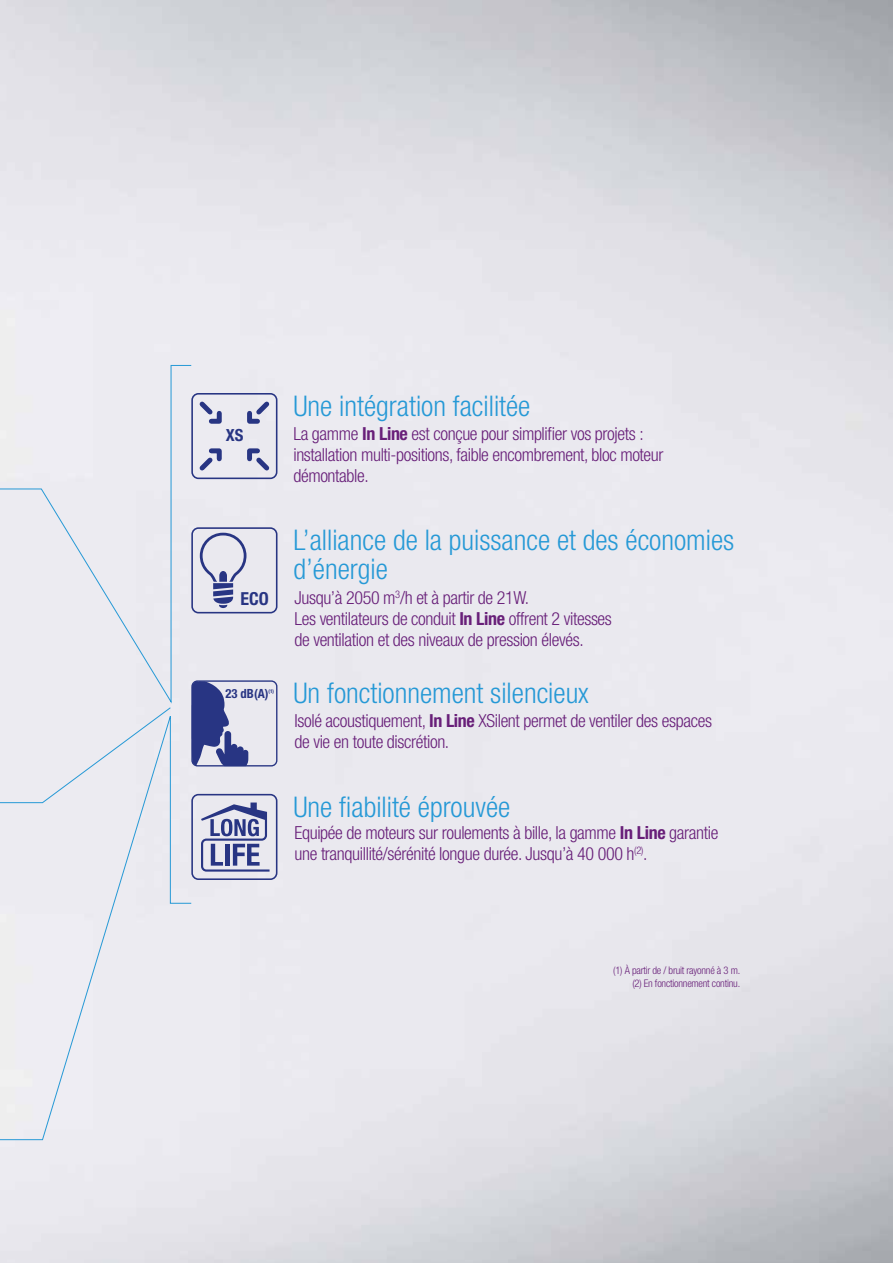
<style>
.page{position:relative;width:893px;height:1263px;background:#fff}
.page>*{position:absolute;margin:0;border:0;box-sizing:border-box;transform-origin:0 0}
.t1{font:300 condensed 28.5px/28.5px "Helvetica Neue";color:#2699d6}
.t2{font:300 condensed 18px/21px "Helvetica Neue";letter-spacing:-.02em;color:#681f79}
.t3{font:700 condensed 18px "Helvetica Neue";color:#283583}
.t4{font:700 condensed 16.8px "Helvetica Neue";color:#283583}
.t5{font:700 condensed 12.6px "Helvetica Neue";color:#283583}
.t6{font:300 condensed 10.5px/13.5px "Helvetica Neue";letter-spacing:-.02em;color:#681f79;text-align:right}
.t7{font:700 condensed 5.25px "Helvetica Neue";color:#283583}
.s1{font-weight:700}
</style>
<div class="page">
<img style="left:0;top:0;width:893px;height:1263px">
<div style="left:0;top:365px;width:192px;height:339px;background:#ecebf1"></div>
<div style="left:0;top:711px;width:192px;height:429px;background:#ecebf1"></div>
<div style="left:0;top:707px;width:171px;height:96px;background:#ecebf1"></div>
<div style="left:191px;top:527px;width:86px;height:86px;border:2px solid #283583;border-radius:6px"></div>
<svg style="left:200px;top:533px;width:46px;height:75px;background:#bfc1d7"></svg>
<div style="left:191px;top:794px;width:86px;height:86px;border:2px solid #283583;border-radius:6px"></div>
<svg style="left:201px;top:802px;width:69px;height:70px;background:#a1a6c6"></svg>
<div style="left:191px;top:393px;width:86px;height:86px;border:2px solid #283583;border-radius:6px"></div>
<svg style="left:195px;top:397px;width:79px;height:78px;background:#d5d6e4"></svg>
<div style="left:191px;top:680px;width:86px;height:86px;border:1px solid #283583;border-radius:5px"></div>
<svg style="left:191px;top:681px;width:57px;height:85px;background:#777eaf"></svg>
<p class="t4" style="left:226px;top:424px;width:19px">XS</p>
<p class="t3" style="left:240px;top:588px;width:30px">ECO</p>
<p class="t5" style="left:225px;top:686px;width:45px">23 dB(A)</p>
<p class="t7" style="left:269px;top:688px;width:7px">(1)</p>
<h1 class="t1" style="left:293px;top:391px;width:238px">Une intégration facilitée</h1>
<p class="t2" style="left:293px;top:423px;width:372px">La gamme <span class="s1">In Line</span> est conçue pour simplifier vos projets : installation multi-positions, faible encombrement, bloc moteur démontable.</p>
<h1 class="t1" style="left:293px;top:525px;width:442px">L’alliance de la puissance et des économies d’énergie</h1>
<p class="t2" style="left:294px;top:587px;width:319px">Jusqu’à 2050 m<sup>3</sup>/h et à partir de 21W.<br>Les ventilateurs de conduit <span class="s1">In Line</span> offrent 2 vitesses de ventilation et des niveaux de pression élevés.</p>
<h1 class="t1" style="left:293px;top:678px;width:297px">Un fonctionnement silencieux</h1>
<p class="t2" style="left:294px;top:710px;width:419px">Isolé acoustiquement, <span class="s1">In Line</span> XSilent permet de ventiler des espaces de vie en toute discrétion.</p>
<h1 class="t1" style="left:293px;top:792px;width:218px">Une fiabilité éprouvée</h1>
<p class="t2" style="left:294px;top:822px;width:425px">Equipée de moteurs sur roulements à bille, la gamme <span class="s1">In Line</span> garantie une tranquillité/sérénité longue durée. Jusqu’à 40 000 h<sup>(2)</sup>.</p>
<p class="t6" style="left:613px;top:963px;width:128px">(1) À partir de / bruit rayonné à 3 m. (2) En fonctionnement continu.</p>
</div>
